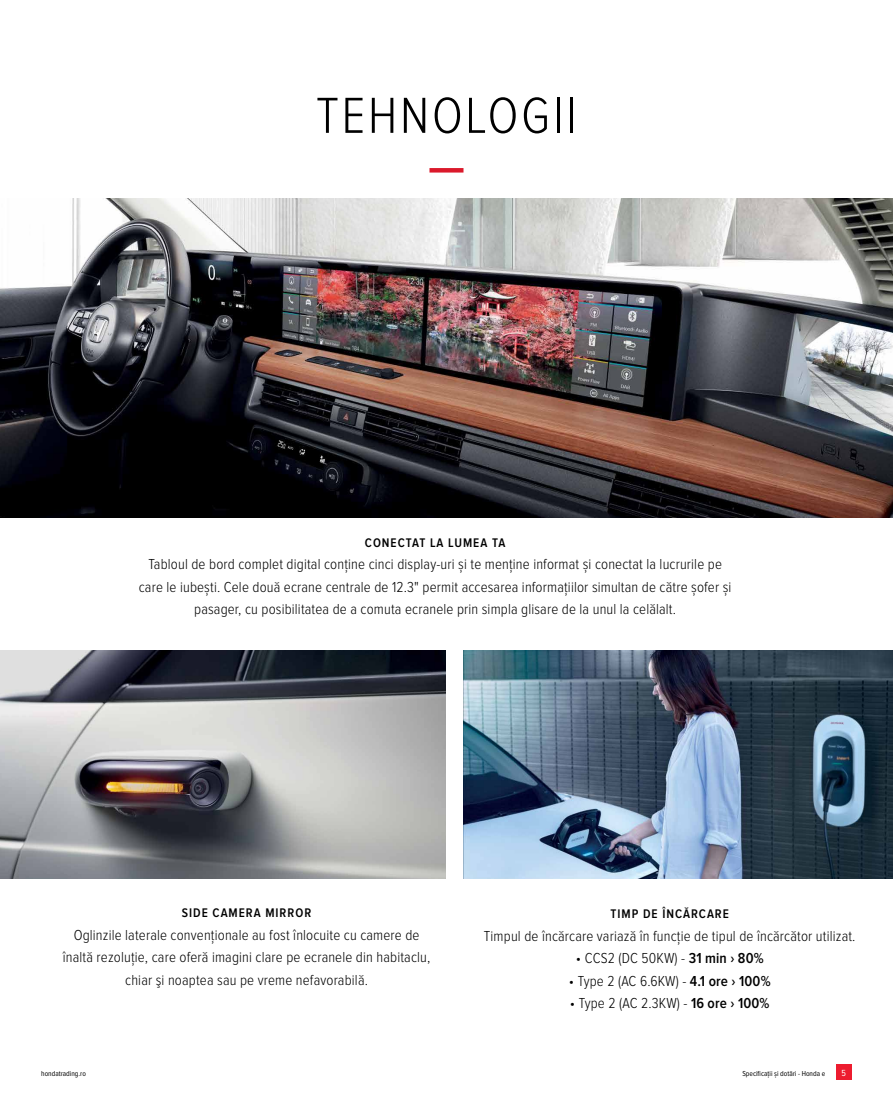
<style>
.page{position:relative;width:893px;height:1106px;background:#fff}
.page>*{position:absolute;margin:0;border:0;box-sizing:border-box;transform-origin:0 0}
.t1{font:300 52.5px "Proxima Nova Cond";letter-spacing:.05em;color:#000}
.t2{font:300 15px/22.5px "Proxima Nova Cond";letter-spacing:.01em;color:#000;text-align:center}
.t3{font:600 12.9px "Proxima Nova Cond";letter-spacing:.075em;color:#000}
.t4{font:9.15px "Proxima Nova A Cond";color:#fff}
.t5{font:7.5px "Proxima Nova Cond";color:#000101}
.s1{font-weight:600}
</style>
<div class="page">
<div style="left:836px;top:1064px;width:16px;height:15px;background:#ed1c2f"></div>
<hr style="left:429px;top:168px;width:34px;height:4px;background:#db192b">
<img style="left:0;top:199px;width:893px;height:319px">
<img style="left:0;top:650px;width:446px;height:228px">
<img style="left:463px;top:650px;width:430px;height:228px">
<h1 class="t1" style="left:316px;top:86px;width:262px">TEHNOLOGII</h1>
<p class="t3" style="left:365px;top:536px;width:142px">CONECTAT LA LUMEA TA</p>
<p class="t2" style="left:139px;top:553px;width:594px">Tabloul de bord complet digital conține cinci display-uri și te menține informat și conectat la lucrurile pe care le iubești. Cele două ecrane centrale de 12.3" permit accesarea informațiilor simultan de către șofer și pasager, cu posibilitatea de a comuta ecranele prin simpla glisare de la unul la celălalt.</p>
<p class="t3" style="left:182px;top:907px;width:131px">SIDE CAMERA MIRROR</p>
<p class="t2" style="left:63px;top:924px;width:369px">Oglinzile laterale convenționale au fost înlocuite cu camere de înaltă rezoluție, care oferă imagini clare pe ecranele din habitaclu, chiar şi noaptea sau pe vreme nefavorabilă.</p>
<p class="t3" style="left:610px;top:908px;width:120px">TIMP DE ÎNCĂRCARE</p>
<p class="t2" style="left:484px;top:925px;width:373px">Timpul de încărcare variază în funcție de tipul de încărcător utilizat.</p>
<p class="t2" style="left:576px;top:947px;width:189px">• CCS2 (DC 50KW) - <span class="s1">31 min › 80%</span></p>
<p class="t2" style="left:569px;top:970px;width:203px">• Type 2 (AC 6.6KW) - <span class="s1">4.1 ore › 100%</span></p>
<p class="t2" style="left:570px;top:992px;width:201px">• Type 2 (AC 2.3KW) - <span class="s1">16 ore › 100%</span></p>
<p class="t5" style="left:41px;top:1068px;width:46px">hondatrading.ro</p>
<p class="t5" style="left:742px;top:1068px;width:84px">Specificații și dotări - Honda e</p>
<p class="t4" style="left:842px;top:1067px;width:6px">5</p>
</div>
